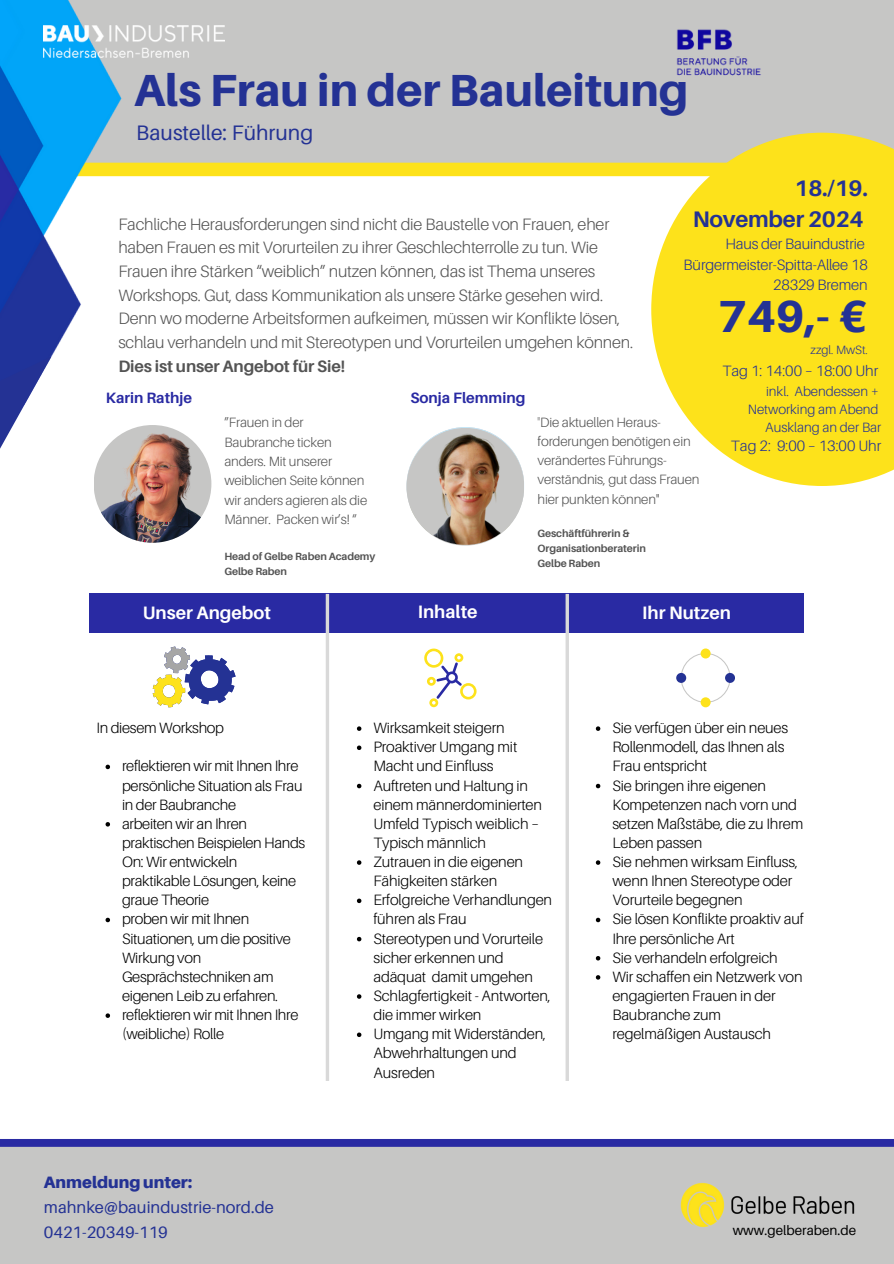
<style>
.page{position:relative;width:894px;height:1264px;background:#fff}
.page>*{position:absolute;margin:0;border:0;box-sizing:border-box;transform-origin:0 0}
.t1{font:800 45px "Aileron";color:#243294}
.t2{font:700 22.5px/30.3px "Aileron";letter-spacing:-.01em;color:#243294;text-align:right}
.t3{font:21px "Aileron";color:#243294}
.t4{font:700 18px "Aileron";color:#fff}
.t5{font:300 16.5px/23.7px "Aileron";letter-spacing:-.01em;color:#545454}
.t6{font:16.5px/24.8px "Aileron";color:#243294}
.t7{font:300 15px/19.2px "Aileron";letter-spacing:-.01em;color:#000}
.t8{font:300 15px/20.2px "Aileron";letter-spacing:-.01em;color:#243294;text-align:right}
.t9{font:700 15px "Aileron";color:#292aa3}
.t10{font:300 13.5px/19.2px "Aileron";letter-spacing:-.01em;color:#545454}
.t11{font:300 13.5px/18px "Aileron";color:#243294;text-align:right}
.t12{font:13.5px "Aileron";color:#000}
.t13{font:300 12px "Aileron";color:#243294}
.t14{font:700 10.5px/14.9px "Aileron";letter-spacing:-.01em;color:#545454}
.s1{font-weight:700}
.s2{font-weight:100}
.s3{font-weight:900}
</style>
<div class="page">
<div style="left:0;top:0;width:893px;height:169px;background:#c6c6c5"></div>
<div style="left:0;top:163px;width:893px;height:13px;background:#fde21b"></div>
<img style="left:0;top:0;width:124px;height:358px">
<svg style="left:0;top:327px;width:51px;height:122px"></svg>
<div style="left:0;top:1142px;width:893px;height:121px;background:#c6c6c5"></div>
<div style="left:0;top:1138px;width:893px;height:8px;background:#292aa3"></div>
<img style="left:44px;top:26px;width:180px;height:31px">
<img style="left:677px;top:29px;width:84px;height:47px">
<div style="left:89px;top:593px;width:714px;height:40px;background:#292aa3"></div>
<svg style="left:325px;top:594px;width:4px;height:486px;fill:#d9d9d9"></svg>
<hr style="left:565px;top:594px;width:3px;height:486px;background:#d9d9d9">
<svg style="left:424px;top:648px;width:52px;height:59px"></svg>
<svg style="left:681px;top:653px;width:49px;height:49px"></svg>
<svg style="left:724px;top:673px;width:10px;height:10px"></svg>
<div style="left:700px;top:648px;width:10px;height:10px;background:#fde21b;border-radius:50%"></div>
<div style="left:700px;top:697px;width:10px;height:10px;background:#fde21b;border-radius:50%"></div>
<div style="left:676px;top:673px;width:10px;height:10px;background:#243294;border-radius:50%"></div>
<svg style="left:152px;top:646px;width:83px;height:61px"></svg>
<svg style="left:651px;top:133px;width:242px;height:353px;fill:#fde21b"></svg>
<img style="left:680px;top:1182px;width:175px;height:46px">
<img style="left:94px;top:425px;width:117px;height:117px;border-radius:50%">
<svg style="left:105px;top:764px;width:5px;height:5px"></svg>
<svg style="left:105px;top:822px;width:5px;height:4px"></svg>
<svg style="left:105px;top:917px;width:5px;height:5px"></svg>
<svg style="left:105px;top:1013px;width:5px;height:4px"></svg>
<svg style="left:357px;top:726px;width:4px;height:5px"></svg>
<svg style="left:357px;top:745px;width:4px;height:5px"></svg>
<svg style="left:357px;top:783px;width:4px;height:5px"></svg>
<svg style="left:357px;top:860px;width:4px;height:4px"></svg>
<svg style="left:357px;top:898px;width:4px;height:5px"></svg>
<svg style="left:357px;top:936px;width:4px;height:5px"></svg>
<svg style="left:357px;top:994px;width:4px;height:4px"></svg>
<svg style="left:357px;top:1032px;width:4px;height:5px"></svg>
<svg style="left:595px;top:726px;width:5px;height:5px"></svg>
<svg style="left:595px;top:783px;width:5px;height:5px"></svg>
<svg style="left:595px;top:860px;width:5px;height:4px"></svg>
<svg style="left:595px;top:917px;width:5px;height:5px"></svg>
<svg style="left:595px;top:956px;width:5px;height:4px"></svg>
<svg style="left:595px;top:975px;width:5px;height:4px"></svg>
<img style="left:406px;top:427px;width:118px;height:118px;border-radius:50%">
<h4 class="t1" style="left:134px;top:63px;width:555px">Als Frau in der Bauleitung</h4>
<p class="t3" style="left:136px;top:119px;width:178px">Baustelle: Führung</p>
<p class="t2" style="left:692px;top:173px;width:177px">18./19.<br>November 2024</p>
<p class="t8" style="left:683px;top:233px;width:186px">Haus der Bauindustrie<br>Bürgermeister-Spitta-Allee 18<br>28329 Bremen</p>
<p class="t1" style="left:718px;top:288px;width:150px">749,- €</p>
<p class="t8" style="left:722px;top:361px;width:157px">Tag 1: 14:00 – 18:00 Uhr</p>
<p class="t11" style="left:747px;top:381px;width:135px">inkl. Abendessen +<br>Networking am Abend<br>Ausklang an der Bar</p>
<p class="t8" style="left:730px;top:435px;width:152px">Tag 2: 9:00 – 13:00 Uhr</p>
<h6 class="t5" style="left:118px;top:212px;width:516px">Fachliche Herausforderungen sind nicht die Baustelle von Frauen, eher haben Frauen es mit Vorurteilen zu ihrer Geschlechterrolle zu tun. Wie Frauen ihre Stärken “weiblich” nutzen können, das ist Thema unseres Workshops. Gut, dass Kommunikation als unsere Stärke gesehen wird.<br>Denn wo moderne Arbeitsformen aufkeimen, müssen wir Konflikte lösen, schlau verhandeln und mit Stereotypen und Vorurteilen umgehen können.<br><span class="s1">Dies ist unser Angebot für Sie!</span></h6>
<p class="t13" style="left:810px;top:342px;width:59px">zzgl. MwSt.</p>
<p class="t9" style="left:106px;top:388px;width:88px">Karin Rathje</p>
<p class="t9" style="left:410px;top:388px;width:116px">Sonja Flemming</p>
<p class="t10" style="left:224px;top:413px;width:144px">”Frauen in der<br>Baubranche ticken anders. Mit unserer weiblichen Seite können wir anders agieren als die<br>Männer. Packen wir’s! “</p>
<p class="t14" style="left:224px;top:548px;width:152px">Head of Gelbe Raben Academy</p>
<p class="t14" style="left:224px;top:563px;width:64px">Gelbe Raben</p>
<p class="t10" style="left:537px;top:412px;width:163px"><span class="s2">"</span>Die aktuellen Heraus&shy;forderungen benötigen ein verändertes Führungs&shy;verständnis, gut dass Frauen hier punkten können"</p>
<p class="t14" style="left:537px;top:525px;width:110px">Geschäftführerin &amp;<br>Organisationberaterin</p>
<p class="t14" style="left:537px;top:555px;width:64px">Gelbe Raben</p>
<p class="t4" style="left:143px;top:601px;width:129px">Unser Angebot</p>
<p class="t4" style="left:418px;top:601px;width:61px">Inhalte</p>
<p class="t4" style="left:642px;top:601px;width:90px">Ihr Nutzen</p>
<p class="t7" style="left:96px;top:718px;width:129px">In diesem Workshop</p>
<h6 class="t7" style="left:122px;top:756px;width:182px">reflektieren wir mit Ihnen Ihre persönliche Situation als Frau in der Baubranche</h6>
<h5 class="t7" style="left:122px;top:813px;width:185px">arbeiten wir an Ihren praktischen Beispielen Hands<br>On: Wir entwickeln praktikable Lösungen, keine graue Theorie</h5>
<h6 class="t7" style="left:122px;top:909px;width:170px">proben wir mit Ihnen<br>Situationen, um die positive<br>Wirkung von<br>Gesprächstechniken am eigenen Leib zu erfahren.</h6>
<p class="t7" style="left:122px;top:1005px;width:178px">reflektieren wir mit Ihnen Ihre (weibliche) Rolle</p>
<p class="t6" style="left:44px;top:1169px;width:231px"><span class="s3">Anmeldung unter: </span>mahnke@bauindustrie-nord.de<br>0421-20349-119</p>
<p class="t7" style="left:373px;top:718px;width:133px">Wirksamkeit steigern</p>
<h6 class="t7" style="left:373px;top:737px;width:145px">Proaktiver Umgang mit<br>Macht und Einfluss</h6>
<p class="t7" style="left:373px;top:775px;width:170px">Auftreten und Haltung in einem männerdominierten<br>Umfeld Typisch weiblich –<br>Typisch männlich</p>
<p class="t7" style="left:373px;top:852px;width:151px">Zutrauen in die eigenen<br>Fähigkeiten stärken</p>
<p class="t7" style="left:373px;top:890px;width:180px">Erfolgreiche Verhandlungen führen als Frau</p>
<p class="t7" style="left:373px;top:928px;width:171px">Stereotypen und Vorurteile sicher erkennen und adäquat damit umgehen</p>
<h3 class="t7" style="left:373px;top:985px;width:179px">Schlagfertigkeit - Antworten, die immer wirken</h3>
<h3 class="t7" style="left:373px;top:1024px;width:174px">Umgang mit Widerständen,<br>Abwehrhaltungen und<br>Ausreden</h3>
<h3 class="t7" style="left:612px;top:718px;width:177px">Sie verfügen über ein neues<br>Rollenmodell, das Ihnen als<br>Frau entspricht</h3>
<p class="t7" style="left:612px;top:775px;width:192px">Sie bringen ihre eigenen<br>Kompetenzen nach vorn und setzen Maßstäbe, die zu Ihrem<br>Leben passen</p>
<p class="t7" style="left:612px;top:852px;width:187px">Sie nehmen wirksam Einfluss, wenn Ihnen Stereotype oder<br>Vorurteile begegnen</p>
<p class="t7" style="left:612px;top:909px;width:193px">Sie lösen Konflikte proaktiv auf<br>Ihre persönliche Art</p>
<h6 class="t7" style="left:612px;top:947px;width:167px">Sie verhandeln erfolgreich</h6>
<p class="t7" style="left:612px;top:966px;width:192px">Wir schaffen ein Netzwerk von engagierten Frauen in der<br>Baubranche zum regelmäßigen Austausch</p>
<h2 class="t12" style="left:732px;top:1221px;width:125px">www.gelberaben.de</h2>
</div>
